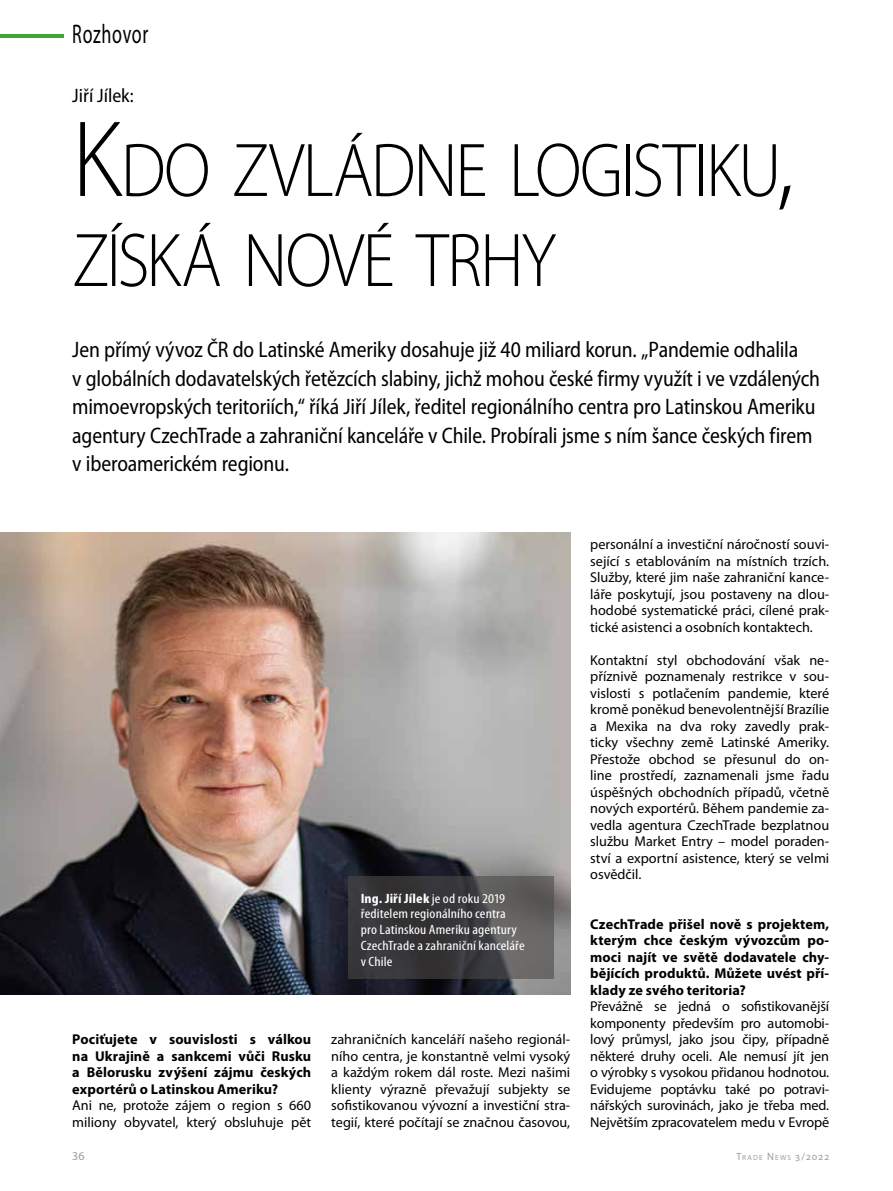
<style>
.page{position:relative;width:893px;height:1191px;background:#fff}
.page>*{position:absolute;margin:0;border:0;box-sizing:border-box;transform-origin:0 0}
.t1{font:300 76.65px/90px "Myriad Pro";letter-spacing:-.03em;color:#000;scale:.9 1}
.t2{font:27px "Myriad Pro";letter-spacing:.04em;color:#000;scale:.67 1}
.t3{font:semi-condensed 22.5px/28.5px "Myriad Pro";letter-spacing:-.01em;color:#000;scale:.95 1}
.t4{font:semi-condensed 19.5px "Myriad Pro";color:#000}
.t5{font:14.25px/16.5px "Myriad Pro";color:#000;text-align:justify}
.t6{font:700 14.25px/16.5px "Myriad Pro";letter-spacing:.005em;color:#000;text-align:justify}
.t7{font:condensed 13.5px/15.8px "Myriad Pro";letter-spacing:.005em;color:#fff;scale:1.15 1}
.t8{font:12px "Myriad Pro";color:#9d9d9c}
.t9{font:7.35px "Myriad Pro";letter-spacing:.165em;color:#9d9d9c}
.s1{font-size:109.5px}
.s2{font-weight:700}
.s3{font-size:10.5px}
</style>
<div class="page">
<img style="left:0;top:532px;width:570px;height:462px">
<hr style="left:0;top:34px;width:64px;height:3px;background:#3fa535">
<svg style="left:348px;top:876px;width:206px;height:102px;background:#444345"></svg>
<h2 class="t2" style="left:72px;top:17px;width:115px">Rozhovor</h2>
<h3 class="t4" style="left:72px;top:83px;width:63px">Jiří Jílek:</h3>
<h1 class="t1" style="left:72px;top:125px;width:803px"><span class="s1">K</span>DO ZVLÁDNE LOGISTIKU<span class="s1">,<br></span>ZÍSKÁ NOVÉ TRHY</h1>
<p class="t3" style="left:72px;top:335px;width:788px">Jen přímý vývoz ČR do Latinské Ameriky dosahuje již 40 miliard korun. „Pandemie odhalila<br>v globálních dodavatelských řetězcích slabiny, jichž mohou české firmy využít i ve vzdálených mimoevropských teritoriích,“ říká Jiří Jílek, ředitel regionálního centra pro Latinskou Ameriku agentury CzechTrade a zahraniční kanceláře v Chile. Probírali jsme s ním šance českých firem v iberoamerickém regionu.</p>
<p class="t6" style="left:72px;top:1030px;width:240px">Pociťujete v souvislosti s válkou na Ukrajině a sankcemi vůči Rusku a Bělorusku zvýšení zájmu českých exportérů o Latinskou Ameriku?</p>
<p class="t5" style="left:72px;top:1097px;width:240px">Ani ne, protože zájem o region s 660 miliony obyvatel, který obsluhuje pět</p>
<p class="t7" style="left:361px;top:890px;width:144px"><span class="s2">Ing. Jiří Jílek</span> je od roku 2019 ředitelem regionálního centra pro Latinskou Ameriku agentury<br>CzechTrade a zahraniční kanceláře v Chile</p>
<p class="t5" style="left:331px;top:1031px;width:240px">zahraničních kanceláří našeho regionál&shy;ního centra, je konstantně velmi vysoký a každým rokem dál roste. Mezi našimi klienty výrazně převažují subjekty se sofistikovanou vývozní a investiční stra&shy;tegií, které počítají se značnou časovou,</p>
<p class="t5" style="left:590px;top:536px;width:240px">personální a investiční náročností souvi&shy;sející s etablováním na místních trzích.<br>Služby, které jim naše zahraniční kance&shy;láře poskytují, jsou postaveny na dlou&shy;hodobé systematické práci, cílené prak&shy;tické asistenci a osobních kontaktech.</p>
<p class="t5" style="left:590px;top:651px;width:240px">Kontaktní styl obchodování však ne&shy;příznivě poznamenaly restrikce v sou&shy;vislosti s potlačením pandemie, které kromě poněkud benevolentnější Brazílie a Mexika na dva roky zavedly prak&shy;ticky všechny země Latinské Ameriky.<br>Přestože obchod se přesunul do on&shy;line prostředí, zaznamenali jsme řadu úspěšných obchodních případů, včetně nových exportérů. Během pandemie za&shy;vedla agentura CzechTrade bezplatnou službu Market Entry – model poraden&shy;ství a exportní asistence, který se velmi osvědčil.</p>
<p class="t6" style="left:590px;top:915px;width:240px">CzechTrade přišel nově s projektem, kterým chce českým vývozcům po&shy;moci najít ve světě dodavatele chy&shy;bějících produktů. Můžete uvést pří&shy;klady ze svého teritoria?</p>
<p class="t5" style="left:590px;top:998px;width:240px">Převážně se jedná o sofistikovanější komponenty především pro automobi&shy;lový průmysl, jako jsou čipy, případně některé druhy oceli. Ale nemusí jít jen o výrobky s vysokou přidanou hodnotou.<br>Evidujeme poptávku také po potravi&shy;nářských surovinách, jako je třeba med.<br>Největším zpracovatelem medu v Evropě</p>
<p class="t8" style="left:72px;top:1148px;width:14px">36</p>
<p class="t9" style="left:736px;top:1153px;width:94px"><span class="s3">T</span>RADE <span class="s3">N</span>EWS <span class="s3">3/2022</span></p>
</div>
